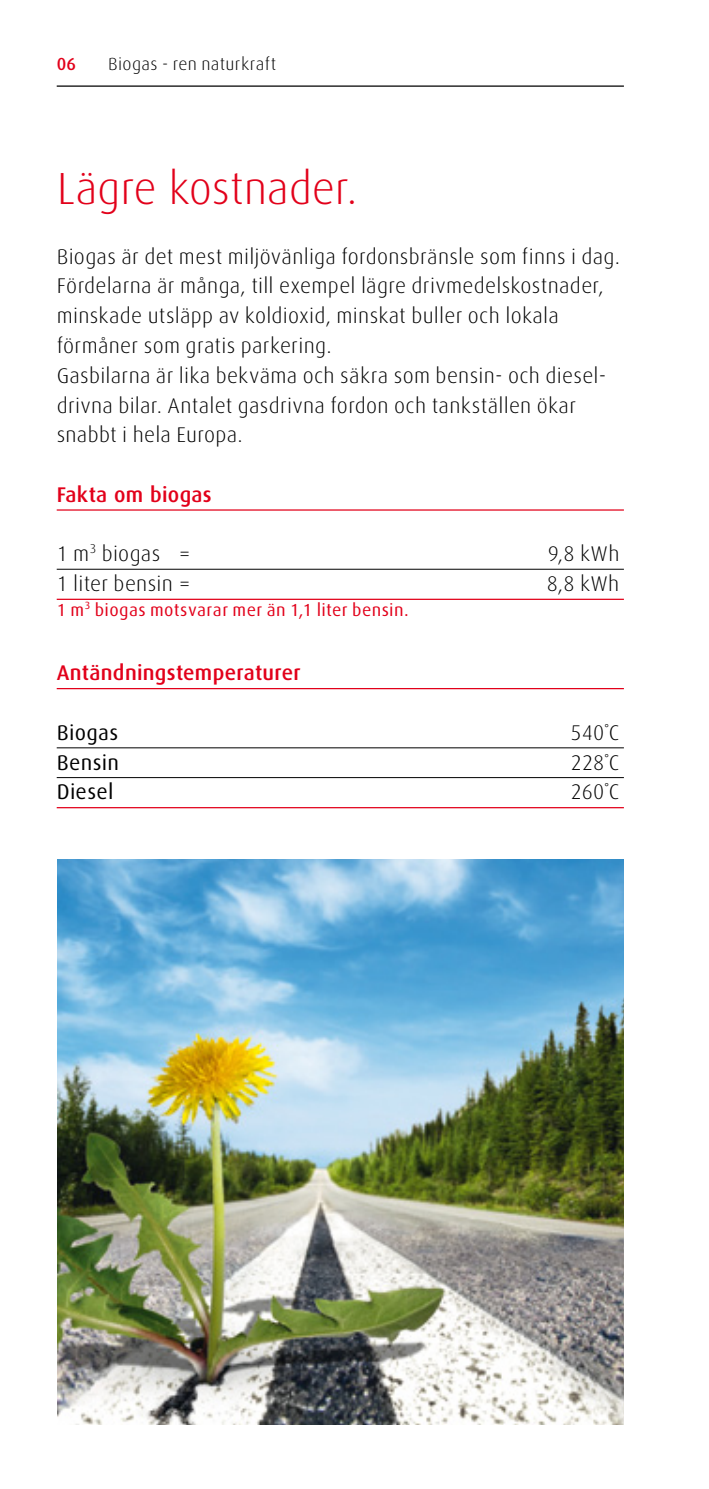
<style>
.page{position:relative;width:709px;height:1489px;background:#fff}
.page>*{position:absolute;margin:0;border:0;box-sizing:border-box;transform-origin:0 0}
.Overskrift_Rød_NY{font:300 45px "Linde Dax OT";letter-spacing:-.005em;color:#e2001a}
.Copy_text{font:300 21.25px/29.8px "Linde Dax OT";letter-spacing:.015em;color:#000}
.Open_table_Copy_text{font:300 21.25px "Linde Dax OT";letter-spacing:.01em;color:#000}
.Open_table_Headline{font:500 21.25px "Linde Dax OT";letter-spacing:.015em;color:#e2001a}
.Open_table_Copy_text-2{font:21.25px "Linde Dax OT";letter-spacing:.01em;color:#000}
.Captions{font:17.5px "Linde Dax OT";letter-spacing:.02em;color:#e2001a}
.Pagination{font:300 17.5px "Linde Dax OT";letter-spacing:.02em;color:#000}
.t1{font:500 17.5px "Linde Dax OT";color:#e2001a}
</style>
<div class="page">
<hr style="left:57px;top:85px;width:567px;height:2px;background:#000">
<hr style="left:57px;top:509px;width:567px;height:1px;background:#e2001a">
<hr style="left:57px;top:569px;width:567px;height:1px;background:#000">
<hr style="left:57px;top:598px;width:567px;height:2px;background:#e2001a">
<hr style="left:57px;top:688px;width:567px;height:1px;background:#e2001a">
<hr style="left:57px;top:747px;width:567px;height:1px;background:#000">
<hr style="left:57px;top:777px;width:567px;height:1px;background:#000">
<hr style="left:57px;top:807px;width:567px;height:1px;background:#e2001a">
<img style="left:58px;top:859px;width:566px;height:565px">
<p class="t1" style="left:57px;top:53px;width:21px">06</p>
<p class="Pagination" style="left:108px;top:53px;width:170px">Biogas - ren naturkraft</p>
<p class="Overskrift_Rød_NY" style="left:57px;top:159px;width:302px">Lägre kostnader.</p>
<p class="Copy_text" style="left:57px;top:241px;width:565px">Biogas är det mest miljövänliga fordonsbränsle som finns i dag.<br>Fördelarna är många, till exempel lägre drivmedelskostnader, minskade utsläpp av koldioxid, minskat buller och lokala förmåner som gratis parkering.</p>
<p class="Copy_text" style="left:57px;top:360px;width:551px">Gasbilarna är lika bekväma och säkra som bensin- och diesel&shy;drivna bilar. Antalet gasdrivna fordon och tankställen ökar snabbt i hela Europa.</p>
<p class="Open_table_Headline" style="left:57px;top:480px;width:156px">Fakta om biogas</p>
<p class="Open_table_Copy_text" style="left:57px;top:540px;width:135px">1 m<sup>3</sup> biogas =</p>
<p class="Open_table_Copy_text" style="left:548px;top:540px;width:73px">9,8 kWh</p>
<p class="Open_table_Copy_text" style="left:57px;top:570px;width:135px">1 liter bensin =</p>
<p class="Open_table_Copy_text" style="left:546px;top:570px;width:74px">8,8 kWh</p>
<p class="Captions" style="left:57px;top:598px;width:353px">1 m<sup>3</sup> biogas motsvarar mer än 1,1 liter bensin.</p>
<p class="Open_table_Headline" style="left:57px;top:659px;width:245px">Antändningstemperaturer</p>
<p class="Open_table_Copy_text-2" style="left:57px;top:718px;width:63px">Biogas</p>
<p class="Open_table_Copy_text" style="left:570px;top:719px;width:51px">540˚C</p>
<p class="Open_table_Copy_text-2" style="left:57px;top:748px;width:64px">Bensin</p>
<p class="Open_table_Copy_text" style="left:570px;top:748px;width:50px">228˚C</p>
<p class="Open_table_Copy_text-2" style="left:57px;top:778px;width:58px">Diesel</p>
<p class="Open_table_Copy_text" style="left:571px;top:778px;width:50px">260˚C</p>
</div>
